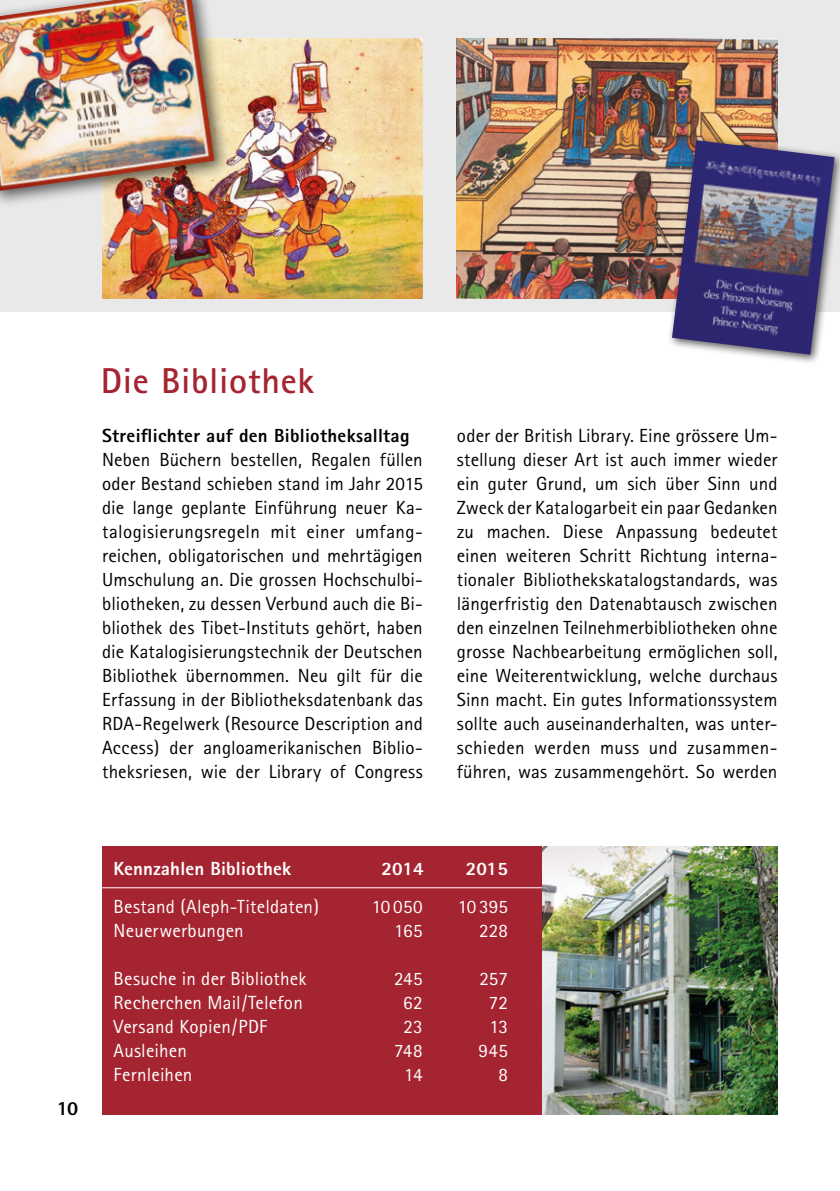
<style>
.page{position:relative;width:840px;height:1191px;background:#fff}
.page>*{position:absolute;margin:0;border:0;box-sizing:border-box;transform-origin:0 0}
.t1{font:700 36px "Rotis Sans Serif";letter-spacing:.02em;color:#a52431}
.t2{font:800 20px "Rotis Sans Serif";color:#000}
.t3{font:19px/24px "Rotis Sans Serif";letter-spacing:.005em;color:#000;text-align:justify}
.t4{font:19px "Rotis Sans Serif";letter-spacing:.01em;color:#fff}
.t5{font:800 19px "Rotis Sans Serif";letter-spacing:.015em;color:#000}
.t6{font:800 19px "Rotis Sans Serif";letter-spacing:.01em;color:#fff}
</style>
<div class="page">
<div style="left:0;top:0;width:839px;height:312px;background:#e9e9e9"></div>
<img style="left:102px;top:38px;width:320px;height:260px">
<img style="left:456px;top:38px;width:321px;height:260px">
<div style="left:0;top:0;width:231px;height:209px;background:#000;opacity:.65"></div>
<img style="left:0;top:0;width:214px;height:191px">
<img style="left:541px;top:846px;width:236px;height:268px">
<div style="left:102px;top:846px;width:439px;height:268px;background:#a52431"></div>
<hr style="left:102px;top:887px;width:439px;height:1px;background:#fff">
<div style="left:666px;top:135px;width:173px;height:229px;background:#000;opacity:.65"></div>
<img style="left:671px;top:140px;width:163px;height:215px">
<h1 class="t1" style="left:101px;top:358px;width:215px">Die Bibliothek</h1>
<p class="t5" style="left:102px;top:424px;width:309px">Streiflichter auf den Bibliotheksalltag</p>
<p class="t3" style="left:102px;top:448px;width:322px">Neben Büchern bestellen, Regalen füllen oder Bestand schieben stand im Jahr 2015 die lange geplante Einführung neuer Ka&shy;talogisierungsregeln mit einer umfang&shy;reichen, obligatorischen und mehrtägigen Umschulung an. Die grossen Hochschulbi&shy;bliotheken, zu dessen Verbund auch die Bi&shy;bliothek des Tibet-Instituts gehört, haben die Katalogisierungstechnik der Deutschen Bibliothek übernommen. Neu gilt für die Erfassung in der Bibliotheksdatenbank das RDA-Regelwerk (Resource Description and Access) der angloamerikanischen Biblio&shy;theksriesen, wie der Library of Congress</p>
<p class="t3" style="left:456px;top:424px;width:322px">oder der British Library. Eine grössere Um&shy;stellung dieser Art ist auch immer wieder ein guter Grund, um sich über Sinn und Zweck der Katalogarbeit ein paar Gedanken zu machen. Diese Anpassung bedeutet einen weiteren Schritt Richtung interna&shy;tionaler Bibliothekskatalogstandards, was längerfristig den Datenabtausch zwischen den einzelnen Teilnehmerbibliotheken ohne grosse Nachbearbeitung ermöglichen soll, eine Weiterentwicklung, welche durchaus Sinn macht. Ein gutes Informationssystem sollte auch auseinanderhalten, was unter&shy;schieden werden muss und zusammen&shy;führen, was zusammengehört. So werden</p>
<p class="t2" style="left:57px;top:1095px;width:23px">10</p>
<p class="t6" style="left:113px;top:856px;width:179px">Kennzahlen Bibliothek</p>
<p class="t6" style="left:381px;top:856px;width:44px">2014</p>
<p class="t6" style="left:465px;top:856px;width:44px">2015</p>
<p class="t4" style="left:113px;top:895px;width:207px">Bestand (Aleph-Titeldaten)</p>
<p class="t4" style="left:371px;top:895px;width:52px">10 050</p>
<p class="t4" style="left:457px;top:895px;width:52px">10 395</p>
<p class="t4" style="left:113px;top:919px;width:132px">Neuerwerbungen</p>
<p class="t4" style="left:394px;top:919px;width:30px">165</p>
<p class="t4" style="left:479px;top:919px;width:30px">228</p>
<p class="t4" style="left:113px;top:967px;width:194px">Besuche in der Bibliothek</p>
<p class="t4" style="left:394px;top:967px;width:30px">245</p>
<p class="t4" style="left:479px;top:967px;width:30px">257</p>
<p class="t4" style="left:113px;top:991px;width:191px">Recherchen Mail/Telefon</p>
<p class="t4" style="left:403px;top:991px;width:21px">62</p>
<p class="t4" style="left:488px;top:991px;width:21px">72</p>
<p class="t4" style="left:113px;top:1015px;width:155px">Versand Kopien/PDF</p>
<p class="t4" style="left:403px;top:1015px;width:21px">23</p>
<p class="t4" style="left:489px;top:1015px;width:20px">13</p>
<p class="t4" style="left:113px;top:1039px;width:75px">Ausleihen</p>
<p class="t4" style="left:394px;top:1039px;width:30px">748</p>
<p class="t4" style="left:478px;top:1039px;width:31px">945</p>
<p class="t4" style="left:113px;top:1063px;width:80px">Fernleihen</p>
<p class="t4" style="left:404px;top:1063px;width:20px">14</p>
<p class="t4" style="left:498px;top:1063px;width:11px">8</p>
</div>
